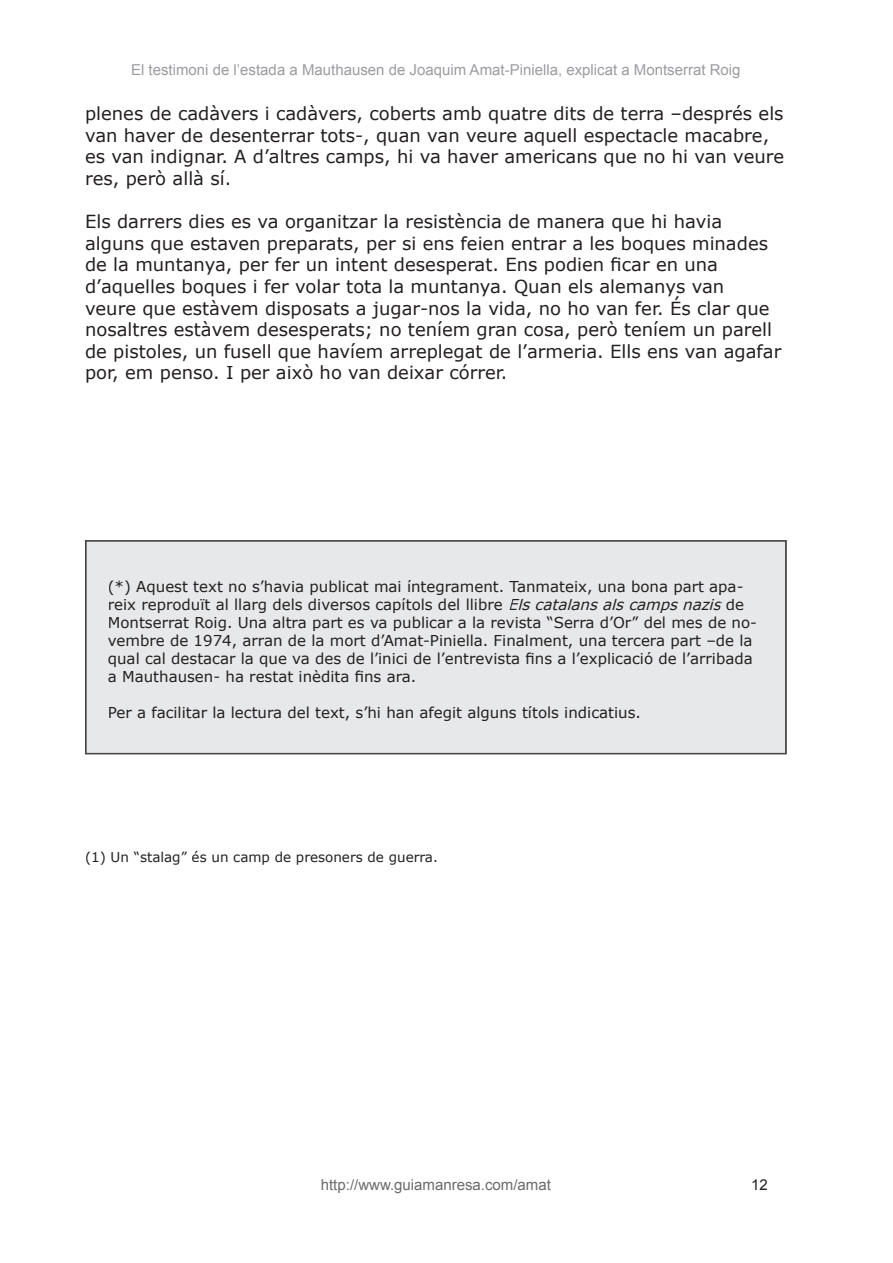
<style>
.page{position:relative;width:893px;height:1263px;background:#fff}
.page>*{position:absolute;margin:0;border:0;box-sizing:border-box;transform-origin:0 0}
.t1{font:18px/21.6px "Verdana";color:#231f20}
.t2{font:15px/18px "Verdana";color:#231f20}
.t3{font:15px "Arial";color:#9b9ca0}
.t4{font:15px "Arial";color:#6b6b6e}
.t5{font:15px "Arial";color:#231f20}
.t6{font:13.5px "Verdana";color:#231f20}
.s1{font-style:italic}
</style>
<div class="page">
<div style="left:86px;top:541px;width:700px;height:213px;background:#e7e8e9"></div>
<p class="t3" style="left:131px;top:61px;width:611px">El testimoni de l’estada a Mauthausen de Joaquim Amat-Piniella, explicat a Montserrat Roig</p>
<p class="t1" style="left:85px;top:102px;width:701px">plenes de cadàvers i cadàvers, coberts amb quatre dits de terra –després els van haver de desenterrar tots-, quan van veure aquell espectacle macabre, es van indignar. A d’altres camps, hi va haver americans que no hi van veure res, però allà sí.</p>
<p class="t1" style="left:85px;top:210px;width:698px">Els darrers dies es va organitzar la resistència de manera que hi havia alguns que estaven preparats, per si ens feien entrar a les boques minades de la muntanya, per fer un intent desesperat. Ens podien ficar en una d’aquelles boques i fer volar tota la muntanya. Quan els alemanys van<br>veure que estàvem disposats a jugar-nos la vida, no ho van fer. És clar que nosaltres estàvem desesperats; no teníem gran cosa, però teníem un parell de pistoles, un fusell que havíem arreplegat de l’armeria. Ells ens van agafar por, em penso. I per això ho van deixar córrer.</p>
<p class="t2" style="left:108px;top:577px;width:651px">(*) Aquest text no s’havia publicat mai íntegrament. Tanmateix, una bona part apa&shy;reix reproduït al llarg dels diversos capítols del llibre <span class="s1">Elscatalansalscampsnazis</span>de Montserrat Roig. Una altra part es va publicar a la revista “Serra d’Or” del mes de no&shy;vembre de 1974, arran de la mort d’Amat-Piniella. Finalment, una tercera part –de la qual cal destacar la que va des de l’inici de l’entrevista fins a l’explicació de l’arribada a Mauthausen- ha restat inèdita fins ara.</p>
<p class="t2" style="left:108px;top:703px;width:535px">Per a facilitar la lectura del text, s’hi han afegit alguns títols indicatius.</p>
<p class="t6" style="left:85px;top:848px;width:354px">(1) Un “stalag” és un camp de presoners de guerra.</p>
<p class="t4" style="left:321px;top:1177px;width:232px">http://www.guiamanresa.com/amat</p>
<p class="t5" style="left:751px;top:1177px;width:18px">12</p>
</div>
